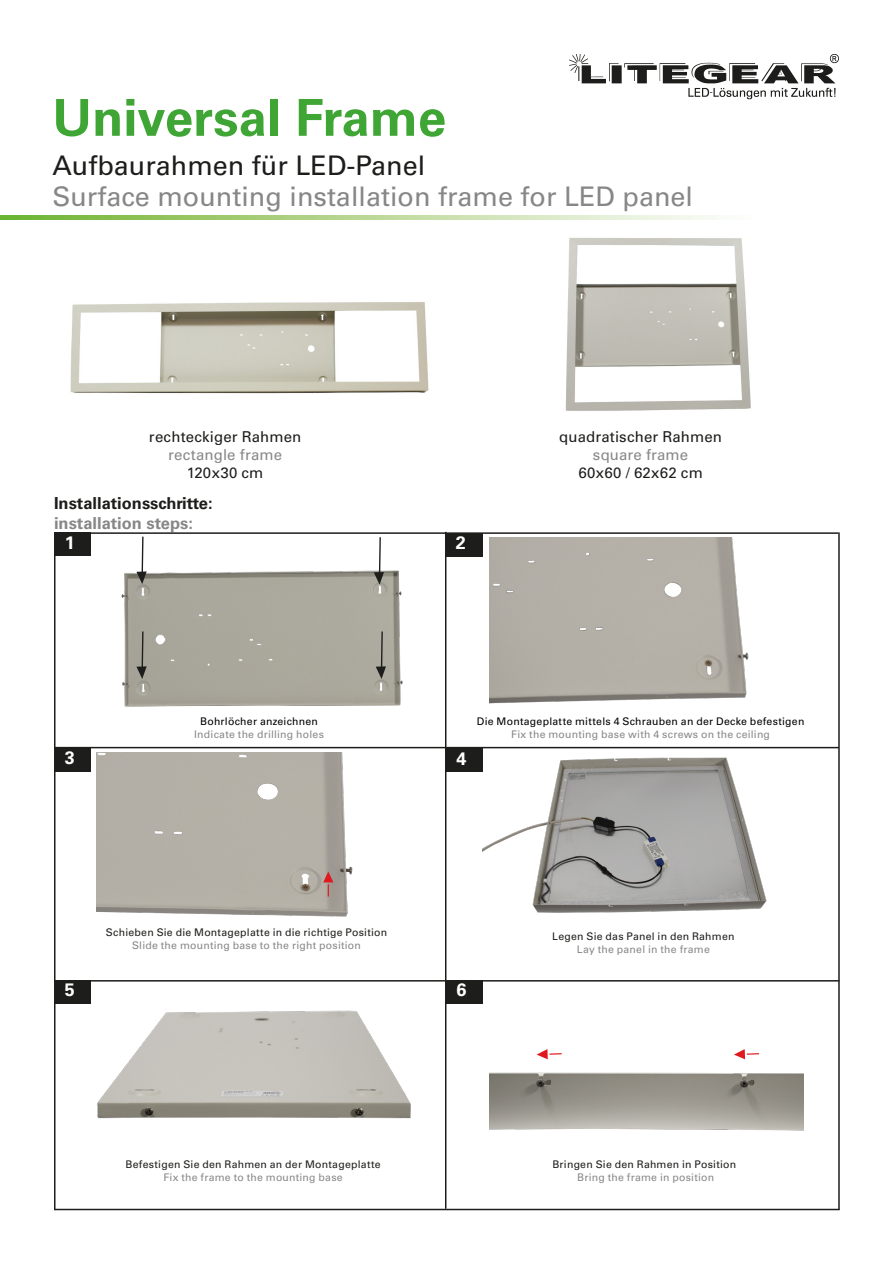
<style>
.page{position:relative;width:893px;height:1263px;background:#fff}
.page>*{position:absolute;margin:0;border:0;box-sizing:border-box;transform-origin:0 0}
.t1{font:700 51px "Univers LT Std";color:#3fa535}
.Title_subhead-EN{font:27px "Univers LT Std";color:#878787}
.Title_subhead-DE{font:27px "Univers LT Std";color:#1d1d1b}
.t2{font:700 18px "Univers LT Std";color:#fff}
.Subhead-DE{font:700 16.5px "Univers LT Std";color:#1d1d1b}
.Subhead-DE-2{font:700 16.5px "Univers LT Std";color:#878787}
.Fließtext{font:15px/18px "Univers LT Std";letter-spacing:.01em;color:#1d1d1b;text-align:center}
.Fließtext-2{font:15px "Univers LT Std";letter-spacing:.01em;color:#878787}
.Fließtext-3{font:10.5px/12.6px "Univers LT Std";letter-spacing:.02em;color:#1d1d1b;text-align:center}
.Fließtext-4{font:10.5px "Univers LT Std";letter-spacing:.02em;color:#878889}
.Fließtext-5{font:10.5px "Univers LT Std";letter-spacing:.025em;color:#000}
.Fließtext-6{font:10.5px "Univers LT Std";letter-spacing:.02em;color:#878787}
.s1{color:#878787}
.s2{color:#878889}
</style>
<div class="page">
<img style="left:570px;top:54px;width:269px;height:46px">
<svg style="left:0;top:215px;width:715px;height:5px;background:#b6d693"></svg>
<img style="left:70px;top:302px;width:359px;height:92px">
<img style="left:565px;top:238px;width:186px;height:173px">
<hr style="left:445px;top:532px;width:1px;height:677px;background:#1d1d1b">
<img style="left:121px;top:570px;width:282px;height:137px">
<img style="left:96px;top:753px;width:257px;height:164px">
<img style="left:483px;top:757px;width:284px;height:156px">
<div style="left:446px;top:533px;width:37px;height:24px;background:#1d1d1b"></div>
<div style="left:54px;top:533px;width:37px;height:23px;background:#1d1d1b"></div>
<div style="left:54px;top:748px;width:37px;height:23px;background:#1d1d1b"></div>
<div style="left:446px;top:748px;width:37px;height:24px;background:#1d1d1b"></div>
<div style="left:54px;top:980px;width:37px;height:23px;background:#1d1d1b"></div>
<div style="left:446px;top:980px;width:37px;height:23px;background:#1d1d1b"></div>
<img style="left:490px;top:537px;width:259px;height:167px">
<img style="left:81px;top:1003px;width:329px;height:116px">
<img style="left:490px;top:1054px;width:314px;height:77px">
<hr style="left:54px;top:533px;width:2px;height:677px;background:#1d1d1b">
<hr style="left:838px;top:532px;width:2px;height:677px;background:#1d1d1b">
<hr style="left:54px;top:532px;width:784px;height:2px;background:#1d1d1b">
<hr style="left:54px;top:1209px;width:786px;height:1px;background:#1d1d1b">
<hr style="left:54px;top:980px;width:785px;height:1px;background:#1d1d1b">
<hr style="left:54px;top:747px;width:785px;height:1px;background:#1d1d1b">
<svg style="left:136px;top:537px;width:11px;height:47px"></svg>
<svg style="left:374px;top:537px;width:10px;height:48px"></svg>
<svg style="left:136px;top:631px;width:11px;height:48px"></svg>
<svg style="left:376px;top:631px;width:10px;height:48px"></svg>
<svg style="left:323px;top:871px;width:10px;height:25px"></svg>
<svg style="left:537px;top:1049px;width:25px;height:10px"></svg>
<svg style="left:734px;top:1049px;width:25px;height:10px"></svg>
<p class="t1" style="left:52px;top:88px;width:395px">Universal Frame</p>
<p class="Title_subhead-DE" style="left:52px;top:149px;width:374px">Aufbaurahmen für LED-Panel</p>
<p class="Title_subhead-EN" style="left:52px;top:180px;width:642px">Surface mounting installation frame for LED panel</p>
<p class="Fließtext" style="left:149px;top:428px;width:154px">rechteckiger Rahmen</p>
<p class="Fließtext-2" style="left:168px;top:446px;width:115px">rectangle frame</p>
<p class="Fließtext" style="left:187px;top:464px;width:78px">120x30 cm</p>
<p class="Subhead-DE" style="left:54px;top:494px;width:160px">Installationsschritte:</p>
<p class="Subhead-DE-2" style="left:54px;top:514px;width:141px">installation steps:</p>
<p class="t2" style="left:65px;top:532px;width:12px">1</p>
<p class="t2" style="left:456px;top:532px;width:12px">2</p>
<p class="Fließtext" style="left:559px;top:428px;width:164px">quadratischer Rahmen <span class="s1">square frame<br></span>60x60 / 62x62 cm</p>
<p class="Fließtext-5" style="left:200px;top:715px;width:119px">Bohrlöcher anzeichnen</p>
<p class="Fließtext-4" style="left:194px;top:728px;width:131px">Indicate the drilling holes</p>
<p class="t2" style="left:65px;top:747px;width:12px">3</p>
<p class="t2" style="left:456px;top:748px;width:12px">4</p>
<p class="Fließtext-5" style="left:477px;top:715px;width:329px">Die Montageplatte mittels 4 Schrauben an der Decke befestigen</p>
<p class="Fließtext-4" style="left:511px;top:728px;width:260px"><span class="s1">Fix the mounting base</span> with 4 screws on the ceiling</p>
<p class="Fließtext-3" style="left:106px;top:926px;width:283px">Schieben Sie die Montageplatte in die richtige Position</p>
<p class="Fließtext-6" style="left:132px;top:939px;width:230px">Slide the mounting base to the right position</p>
<p class="Fließtext-3" style="left:552px;top:930px;width:184px">Legen Sie das Panel in den Rahmen<br><span class="s2">Lay the panel in the frame</span></p>
<p class="t2" style="left:65px;top:979px;width:12px">5</p>
<p class="t2" style="left:456px;top:979px;width:12px">6</p>
<p class="Fließtext-3" style="left:126px;top:1158px;width:257px">Befestigen Sie den Rahmen an der Montageplatte<br><span class="s2">Fix the frame to the mounting base</span></p>
<p class="Fließtext-3" style="left:552px;top:1158px;width:185px">Bringen Sie den Rahmen in Position</p>
<p class="Fließtext-4" style="left:577px;top:1171px;width:139px">Bring the frame in position</p>
</div>
